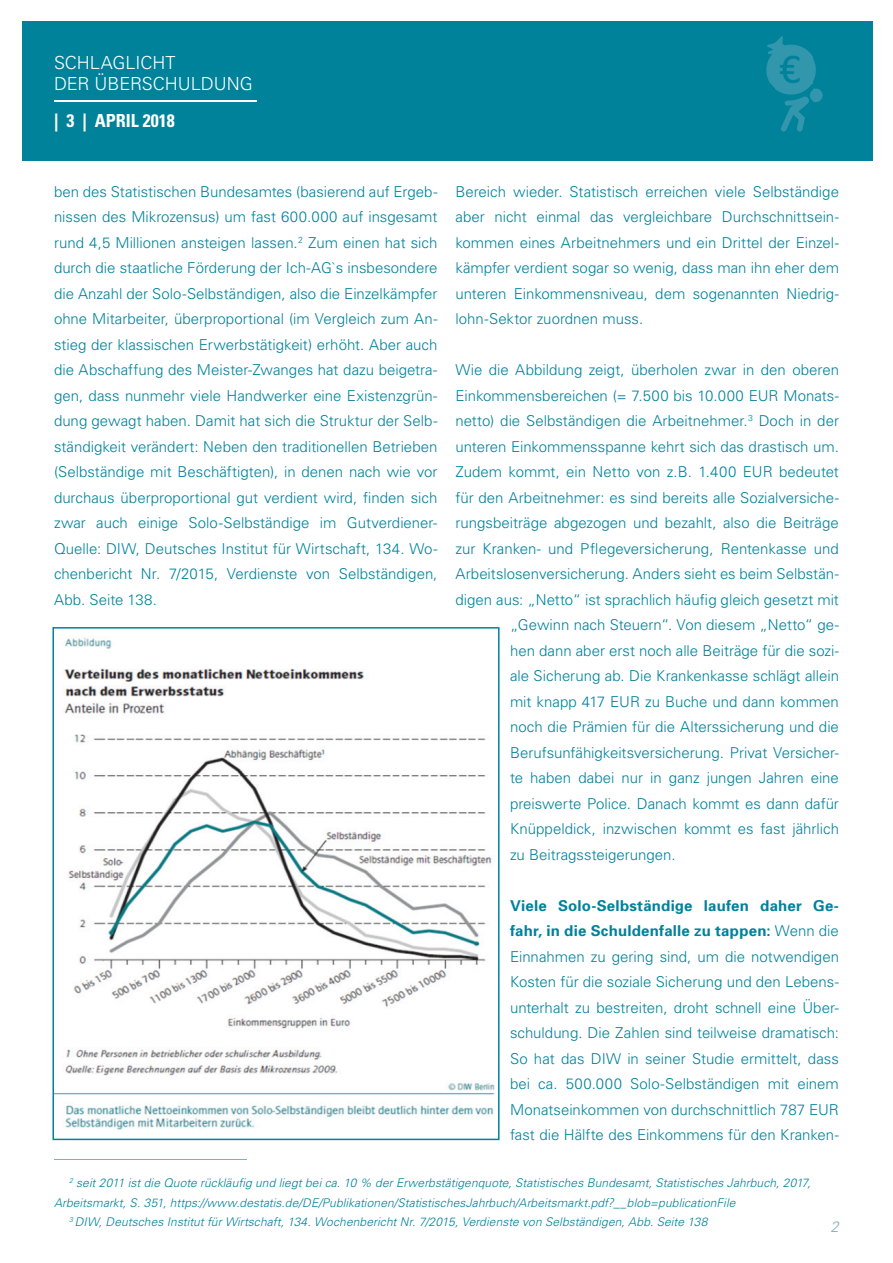
<style>
.page{position:relative;width:893px;height:1263px;background:#fff}
.page>*{position:absolute;margin:0;border:0;box-sizing:border-box;transform-origin:0 0}
.t1{font:300 18px/21.6px "Univers";color:#fff}
.t2{font:700 condensed 18px "Univers";color:#fff}
.t3{font:300 15px/25.5px "Univers";color:#00829b;text-align:justify}
.t4{font:italic 300 15px "Univers";color:#7fb0c2}
.t5{font:italic 300 12px "Univers";letter-spacing:.01em;color:#00829b}
.s1{font-weight:700}
</style>
<div class="page">
<div style="left:22px;top:21px;width:850px;height:139px;background:#00829b"></div>
<img style="left:766px;top:37px;width:57px;height:95px">
<hr style="left:54px;top:100px;width:202px;height:2px;background:#fff">
<hr style="left:54px;top:1159px;width:192px;height:1px;background:#7fb0c2">
<svg style="left:52px;top:627px;width:448px;height:513px"></svg>
<p class="t1" style="left:54px;top:51px;width:200px">SCHLAGLICHT<br>DER ÜBERSCHULDUNG</p>
<p class="t2" style="left:54px;top:109px;width:122px">| 3 | APRIL 2018</p>
<p class="t3" style="left:54px;top:178px;width:385px">ben des Statistischen Bundesamtes (basierend auf Ergeb&shy;nissen des Mikrozensus) um fast 600.000 auf insgesamt rund 4,5 Millionen ansteigen lassen.<sup>2</sup> Zum einen hat sich durch die staatliche Förderung der Ich-AG`s insbesondere die Anzahl der Solo-Selbständigen, also die Einzelkämpfer ohne Mitarbeiter, überproportional (im Vergleich zum An&shy;stieg der klassischen Erwerbstätigkeit) erhöht. Aber auch die Abschaffung des Meister-Zwanges hat dazu beigetra&shy;gen, dass nunmehr viele Handwerker eine Existenzgrün&shy;dung gewagt haben. Damit hat sich die Struktur der Selb&shy;ständigkeit verändert: Neben den traditionellen Betrieben (Selbständige mit Beschäftigten), in denen nach wie vor durchaus überproportional gut verdient wird, finden sich zwar auch einige Solo-Selbständige im Gutverdiener-Quelle: DIW, Deutsches Institut für Wirtschaft, 134. Wo&shy;chenbericht Nr. 7/2015, Verdienste von Selbständigen, Abb. Seite 138.</p>
<p class="t3" style="left:455px;top:178px;width:385px">Bereich wieder. Statistisch erreichen viele Selbständige aber nicht einmal das vergleichbare Durchschnittsein&shy;kommen eines Arbeitnehmers und ein Drittel der Einzel&shy;kämpfer verdient sogar so wenig, dass man ihn eher dem unteren Einkommensniveau, dem sogenannten Niedrig&shy;lohn-Sektor zuordnen muss.</p>
<p class="t3" style="left:455px;top:357px;width:385px">Wie die Abbildung zeigt, überholen zwar in den oberen</p>
<p class="t3" style="left:455px;top:382px;width:385px">Einkommensbereichen (= 7.500 bis 10.000 EUR Monats-</p>
<p class="t3" style="left:455px;top:408px;width:385px">netto) die Selbständigen die Arbeitnehmer.<sup>3</sup> Doch in der</p>
<p class="t3" style="left:455px;top:433px;width:385px">unteren Einkommensspanne kehrt sich das drastisch um.</p>
<p class="t3" style="left:455px;top:459px;width:385px">Zudem kommt, ein Netto von z.B. 1.400 EUR bedeutet</p>
<p class="t3" style="left:455px;top:484px;width:385px">für den Arbeitnehmer: es sind bereits alle Sozialversiche-</p>
<p class="t3" style="left:455px;top:510px;width:385px">rungsbeiträge abgezogen und bezahlt, also die Beiträge</p>
<p class="t3" style="left:455px;top:535px;width:385px">zur Kranken- und Pflegeversicherung, Rentenkasse und</p>
<p class="t3" style="left:455px;top:561px;width:385px">Arbeitslosenversicherung. Anders sieht es beim Selbstän-</p>
<p class="t3" style="left:455px;top:586px;width:385px">digen aus: „Netto“ ist sprachlich häufig gleich gesetzt mit</p>
<p class="t3" style="left:510px;top:612px;width:330px">„Gewinn nach Steuern“. Von diesem „Netto“ ge-</p>
<p class="t3" style="left:510px;top:637px;width:330px">hen dann aber erst noch alle Beiträge für die sozi-</p>
<p class="t3" style="left:510px;top:663px;width:330px">ale Sicherung ab. Die Krankenkasse schlägt allein</p>
<p class="t3" style="left:510px;top:688px;width:330px">mit knapp 417 EUR zu Buche und dann kommen</p>
<p class="t3" style="left:510px;top:714px;width:330px">noch die Prämien für die Alterssicherung und die</p>
<p class="t3" style="left:510px;top:739px;width:330px">Berufsunfähigkeitsversicherung. Privat Versicher-</p>
<p class="t3" style="left:510px;top:765px;width:330px">te haben dabei nur in ganz jungen Jahren eine</p>
<p class="t3" style="left:510px;top:790px;width:330px">preiswerte Police. Danach kommt es dann dafür</p>
<p class="t3" style="left:510px;top:816px;width:330px">Knüppeldick, inzwischen kommt es fast jährlich</p>
<p class="t3" style="left:510px;top:841px;width:167px">zu Beitragssteigerungen.</p>
<p class="t3" style="left:510px;top:892px;width:330px"><span class="s1">Viele Solo-Selbständige laufen daher Ge&shy;fahr, in die Schuldenfalle zu tappen:</span> Wenn die Einnahmen zu gering sind, um die notwendigen Kosten für die soziale Sicherung und den Lebens&shy;unterhalt zu bestreiten, droht schnell eine Über&shy;schuldung. Die Zahlen sind teilweise dramatisch:<br>So hat das DIW in seiner Studie ermittelt, dass bei ca. 500.000 Solo-Selbständigen mit einem Monatseinkommen von durchschnittlich 787 EUR fast die Hälfte des Einkommens für den Kranken-</p>
<p class="t5" style="left:69px;top:1176px;width:743px"><sup>2</sup> seit 2011 ist die Quote rückläufig und liegt bei ca. 10 % der Erwerbstätigenquote, Statistisches Bundesamt, Statistisches Jahrbuch, 2017,</p>
<p class="t5" style="left:54px;top:1195px;width:683px">Arbeitsmarkt, S. 351, https://www.destatis.de/DE/Publikationen/StatistischesJahrbuch/Arbeitsmarkt.pdf?__blob=publicationFile</p>
<p class="t5" style="left:69px;top:1215px;width:640px"><sup>3</sup> DIW, Deutsches Institut für Wirtschaft, 134. Wochenbericht Nr. 7/2015, Verdienste von Selbständigen, Abb. Seite 138</p>
<p class="t4" style="left:831px;top:1217px;width:10px">2</p>
</div>
